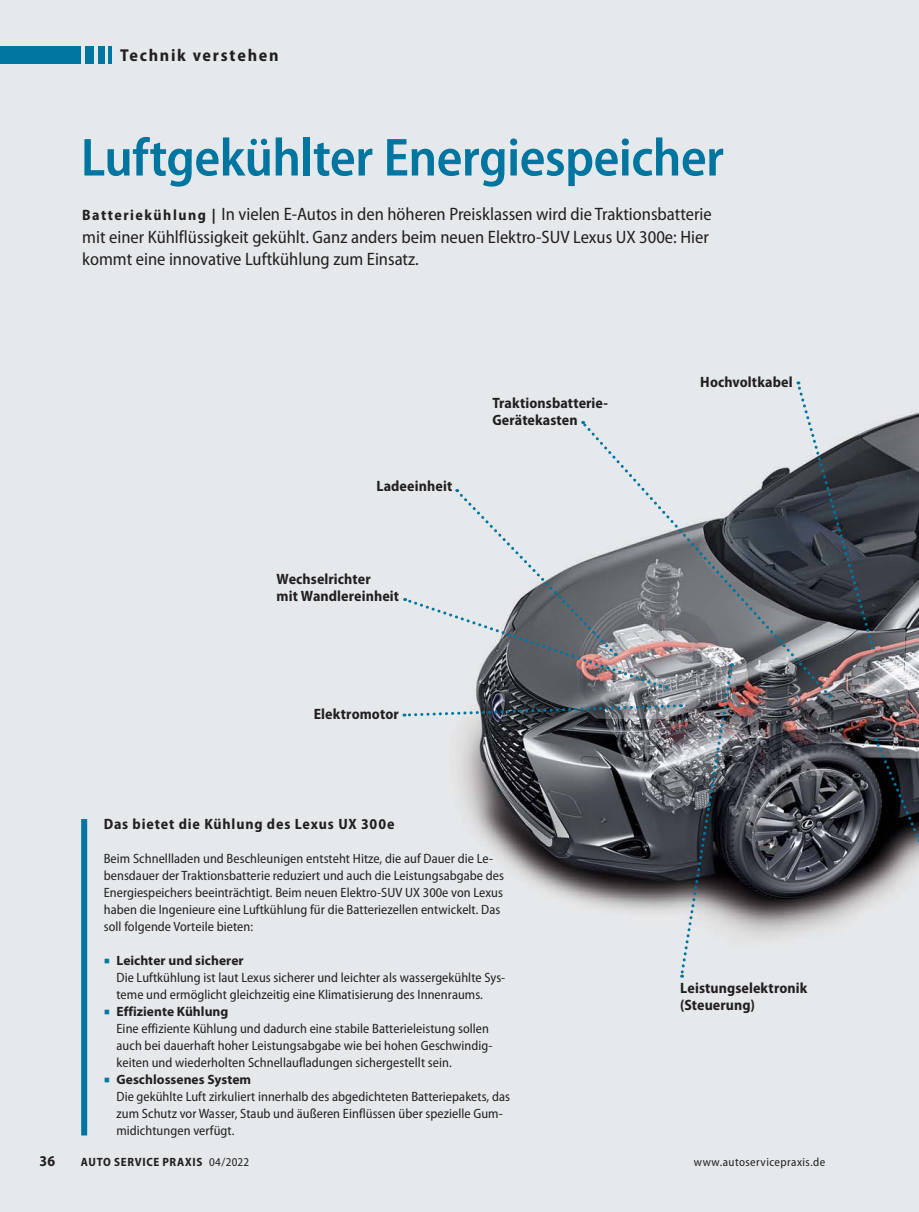
<style>
.page{position:relative;width:919px;height:1212px;background:#fff}
.page>*{position:absolute;margin:0;border:0;box-sizing:border-box;transform-origin:0 0}
.t1{font:600 semi-condensed 54px "Myriad Pro";letter-spacing:-.01em;color:#00759f}
.t2{font:semi-condensed 18px/22.5px "Myriad Pro";color:#231f20}
.t3{font:700 semi-condensed 17.25px "Myriad Pro";letter-spacing:.1em;color:#231f20}
.t4{font:700 semi-condensed 15px/17.2px "Myriad Pro";letter-spacing:.01em;color:#231f20}
.t5{font:700 semi-condensed 15px "Myriad Pro";letter-spacing:.055em;color:#231f20}
.t6{font:semi-condensed 13.5px/17px "Myriad Pro";letter-spacing:.005em;color:#231f20}
.t7{font:700 semi-condensed 12px "Myriad Pro";letter-spacing:.055em;color:#231f20}
.t8{font:semi-condensed 12px "Myriad Pro";letter-spacing:.035em;color:#231f20}
.s1{font-weight:700;font-size:15px}
.s2{font-family:"Minion Pro";font-stretch:normal;font-size:15.75px;color:#00759f}
.s3{font-weight:700;font-stretch:normal}
.s4{font-weight:400}
</style>
<div class="page">
<div style="left:0;top:0;width:918px;height:1212px;background:#e5e9ec"></div>
<hr style="left:108px;top:47px;width:4px;height:17px;background:#00759f">
<div style="left:85px;top:47px;width:9px;height:17px;background:#00759f"></div>
<div style="left:98px;top:47px;width:6px;height:17px;background:#00759f"></div>
<div style="left:0;top:47px;width:81px;height:17px;background:#00759f"></div>
<div style="left:81px;top:819px;width:6px;height:316px;background:#00759f"></div>
<svg style="left:795px;top:381px;width:79px;height:268px;background:#6b7177"></svg>
<svg style="left:874px;top:738px;width:44px;height:250px;background:#85888b"></svg>
<svg style="left:403px;top:488px;width:331px;height:490px;background:#a3a6ab"></svg>
<svg style="left:580px;top:420px;width:249px;height:276px;background:#92959a"></svg>
<p class="t3" style="left:120px;top:49px;width:160px">Technik verstehen</p>
<h1 class="t1" style="left:81px;top:125px;width:644px">Luftgekühlter Energiespeicher</h1>
<h2 class="t2" style="left:82px;top:205px;width:631px"><span class="s1">Batteriekühlung |</span> In vielen E-Autos in den höheren Preisklassen wird die Traktionsbatterie mit einer Kühlflüssigkeit gekühlt. Ganz anders beim neuen Elektro-SUV Lexus UX 300e: Hier kommt eine innovative Luftkühlung zum Einsatz.</h2>
<p class="t4" style="left:376px;top:479px;width:77px">Ladeeinheit</p>
<p class="t4" style="left:276px;top:572px;width:124px">Wechselrichter<br>mit Wandlereinheit</p>
<p class="t4" style="left:492px;top:395px;width:117px">Traktionsbatterie-<br>Gerätekasten</p>
<p class="t4" style="left:314px;top:706px;width:87px">Elektromotor</p>
<p class="t5" style="left:104px;top:818px;width:292px">Das bietet die Kühlung des Lexus UX 300e</p>
<p class="t6" style="left:104px;top:852px;width:402px">Beim Schnellladen und Beschleunigen entsteht Hitze, die auf Dauer die Le&shy;bensdauer der Traktionsbatterie reduziert und auch die Leistungsabgabe des Energiespeichers beeinträchtigt. Beim neuen Elektro-SUV UX 300e von Lexus haben die Ingenieure eine Luftkühlung für die Batteriezellen entwickelt. Das soll folgende Vorteile bieten:</p>
<p class="t6" style="left:116px;top:954px;width:390px;text-indent:-13px"><span class="s2">■</span> <span class="s3">Leichter und sicherer<br></span>Die Luftkühlung ist laut Lexus sicherer und leichter als wassergekühlte Sys&shy;teme und ermöglicht gleichzeitig eine Klimatisierung des Innenraums.</p>
<p class="t6" style="left:116px;top:1005px;width:377px;text-indent:-13px"><span class="s2">■</span> <span class="s3">Effiziente Kühlung<br></span>Eine effiziente Kühlung und dadurch eine stabile Batterieleistung sollen auch bei dauerhaft hoher Leistungsabgabe wie bei hohen Geschwindig&shy;keiten und wiederholten Schnellaufladungen sichergestellt sein.</p>
<p class="t6" style="left:116px;top:1073px;width:395px;text-indent:-13px"><span class="s2">■</span> <span class="s3">Geschlossenes System<br></span>Die gekühlte Luft zirkuliert innerhalb des abgedichteten Batteriepakets, das zum Schutz vor Wasser, Staub und äußeren Einflüssen über spezielle Gum&shy;midichtungen verfügt.</p>
<p class="t4" style="left:700px;top:375px;width:94px">Hochvoltkabel</p>
<p class="t4" style="left:680px;top:981px;width:128px">Leistungselektronik (Steuerung)</p>
<p class="t4" style="left:39px;top:1154px;width:17px">36</p>
<p class="t7" style="left:81px;top:1157px;width:170px">AUTO SERVICE PRAXIS <span class="s4">04/2022</span></p>
<p class="t8" style="left:693px;top:1157px;width:133px">www.autoservicepraxis.de</p>
</div>
